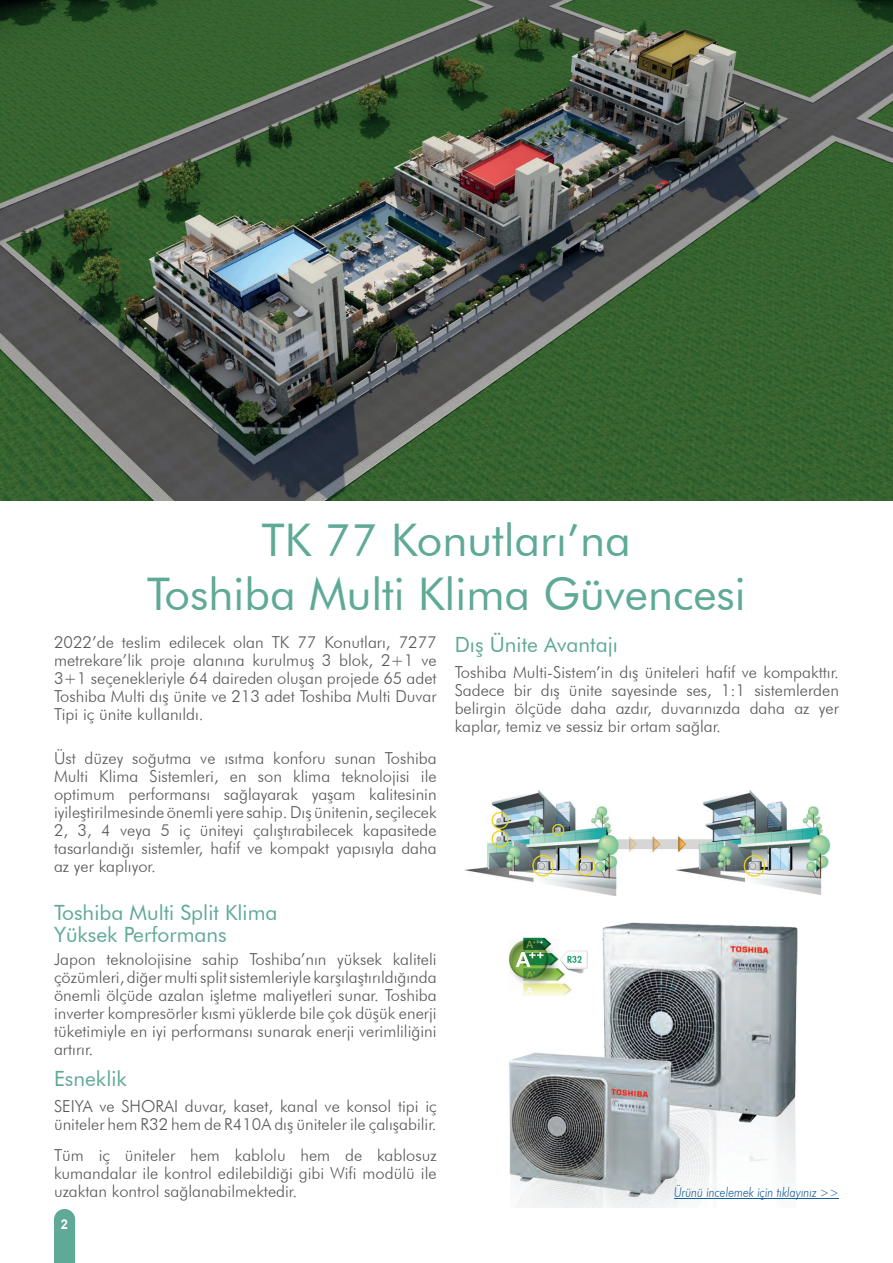
<style>
.page{position:relative;width:893px;height:1263px;background:#fff}
.page>*{position:absolute;margin:0;border:0;box-sizing:border-box;transform-origin:0 0}
.t1{font:45px/54px "Futura BT";color:#5fa997;text-align:center}
.t2{font:21px/22.5px "Futura BT";color:#5fa997}
.t3{font:300 16.5px/18px "Futura BT";color:#57585a;text-align:justify}
.t4{font:italic 300 13.5px "Futura BT";color:#175d9e;scale:.85 1}
.t5{font:700 13.5px "Arial";color:#fff;scale:.95 1}
</style>
<div class="page">
<svg style="left:54px;top:1209px;width:21px;height:54px"></svg>
<img style="left:0;top:0;width:893px;height:501px">
<img style="left:464px;top:790px;width:366px;height:106px">
<img style="left:508px;top:922px;width:290px;height:285px">
<hr style="left:674px;top:1198px;width:165px;height:1px;background:#175d9e">
<h1 class="t1" style="left:147px;top:513px;width:600px">TK 77 Konutları’na<br>Toshiba Multi Klima Güvencesi</h1>
<p class="t2" style="left:455px;top:633px;width:165px">Dış Ünite Avantajı</p>
<p class="t3" style="left:455px;top:663px;width:386px">Toshiba Multi-Sistem’in dış üniteleri hafif ve kompakttır.<br>Sadece bir dış ünite sayesinde ses, 1:1 sistemlerden belirgin ölçüde daha azdır, duvarınızda daha az yer kaplar, temiz ve sessiz bir ortam sağlar.</p>
<p class="t3" style="left:54px;top:633px;width:384px">2022’de teslim edilecek olan TK 77 Konutları, 7277 metrekare’lik proje alanına kurulmuş 3 blok, 2+1 ve 3+1 seçenekleriyle 64 daireden oluşan projede 65 adet Toshiba Multi dış ünite ve 213 adet Toshiba Multi Duvar Tipi iç ünite kullanıldı.</p>
<p class="t3" style="left:54px;top:749px;width:384px">Üst düzey soğutma ve ısıtma konforu sunan Toshiba Multi Klima Sistemleri, en son klima teknolojisi ile optimum performansı sağlayarak yaşam kalitesinin iyileştirilmesinde önemli yere sahip. Dış ünitenin, seçilecek 2, 3, 4 veya 5 iç üniteyi çalıştırabilecek kapasitede tasarlandığı sistemler, hafif ve kompakt yapısıyla daha az yer kaplıyor.</p>
<p class="t2" style="left:54px;top:901px;width:225px">Toshiba Multi Split Klima<br>Yüksek Performans</p>
<p class="t3" style="left:54px;top:950px;width:384px">Japon teknolojisine sahip Toshiba’nın yüksek kaliteli çözümleri, diğer multi split sistemleriyle karşılaştırıldığında önemli ölçüde azalan işletme maliyetleri sunar. Toshiba inverter kompresörler kısmi yüklerde bile çok düşük enerji tüketimiyle en iyi performansı sunarak enerji verimliliğini artırır.</p>
<p class="t2" style="left:54px;top:1067px;width:74px">Esneklik</p>
<p class="t3" style="left:54px;top:1097px;width:384px">SEIYA ve SHORAI duvar, kaset, kanal ve konsol tipi iç üniteler hem R32 hem de R410A dış üniteler ile çalışabilir.</p>
<p class="t3" style="left:54px;top:1146px;width:384px">Tüm iç üniteler hem kablolu hem de kablosuz kumandalar ile kontrol edilebildiği gibi Wifi modülü ile uzaktan kontrol sağlanabilmektedir.</p>
<p class="t4" style="left:674px;top:1184px;width:195px">Ürünü incelemek için tıklayınız &gt;&gt;</p>
<p class="t5" style="left:61px;top:1215px;width:9px">2</p>
</div>
